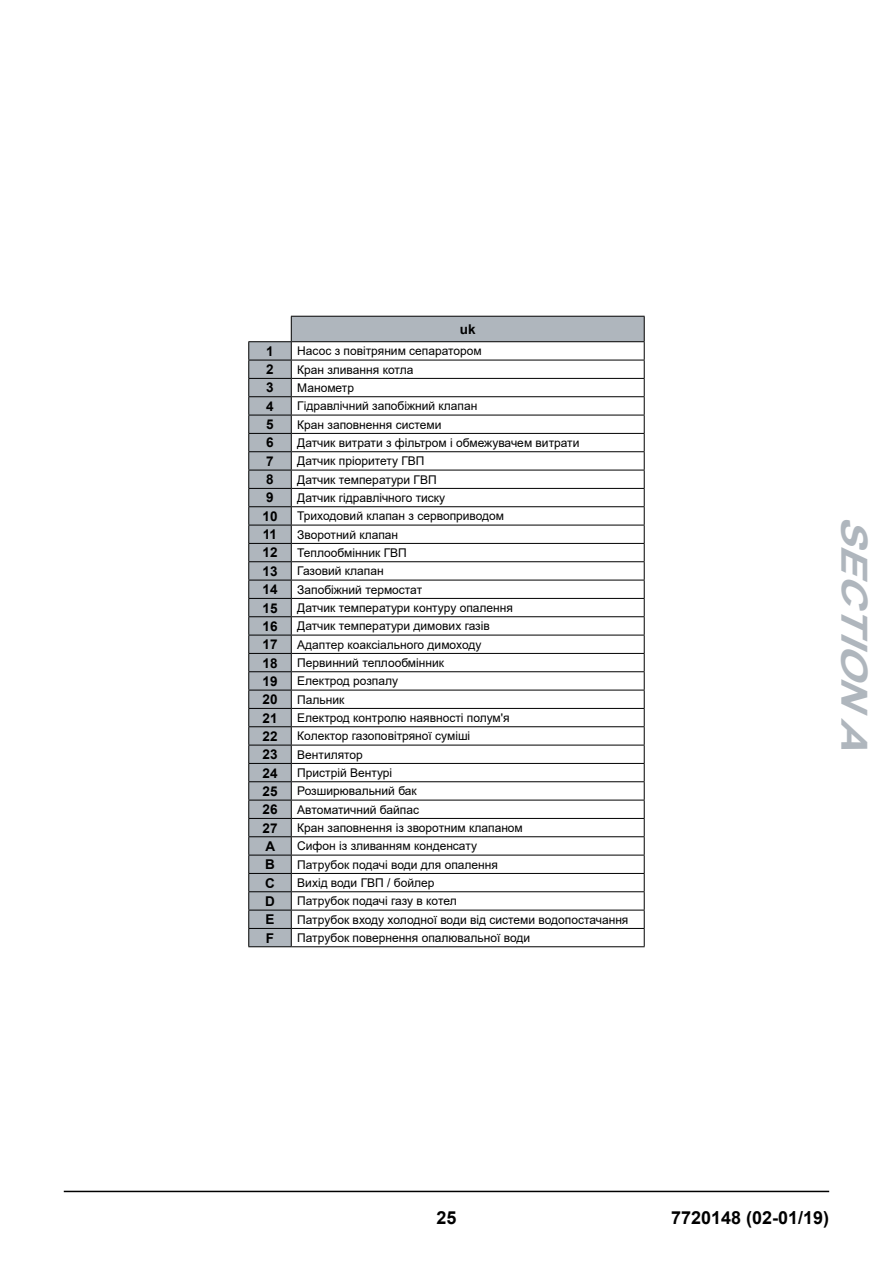
<style>
.page{position:relative;width:893px;height:1263px;background:#fff}
.page>*{position:absolute;margin:0;border:0;box-sizing:border-box;transform-origin:0 0}
.t1{font:italic 700 36px "Arial";color:#afb6bd;scale:1.2 1}
.t2{font:700 18px "Arial";color:#000}
.t3{font:700 13.5px "Arial";color:#000}
.t4{font:12px "Arial";color:#000}
</style>
<div class="page">
<hr style="left:64px;top:1191px;width:765px;height:1px;background:#000">
<svg style="left:249px;top:316px;width:395px;height:630px"></svg>
<hr style="left:291px;top:316px;width:354px;height:1px;background:#000">
<hr style="left:248px;top:341px;width:43px;height:1px;background:#000">
<hr style="left:291px;top:341px;width:354px;height:1px;background:#000">
<hr style="left:248px;top:360px;width:43px;height:1px;background:#000">
<hr style="left:291px;top:360px;width:354px;height:1px;background:#000">
<hr style="left:248px;top:378px;width:43px;height:1px;background:#000">
<hr style="left:291px;top:378px;width:354px;height:1px;background:#000">
<hr style="left:248px;top:396px;width:43px;height:1px;background:#000">
<hr style="left:291px;top:396px;width:354px;height:1px;background:#000">
<hr style="left:248px;top:415px;width:43px;height:1px;background:#000">
<hr style="left:291px;top:415px;width:354px;height:1px;background:#000">
<hr style="left:248px;top:433px;width:43px;height:1px;background:#000">
<hr style="left:291px;top:433px;width:354px;height:1px;background:#000">
<hr style="left:248px;top:451px;width:43px;height:1px;background:#000">
<hr style="left:291px;top:451px;width:354px;height:1px;background:#000">
<hr style="left:248px;top:470px;width:43px;height:1px;background:#000">
<hr style="left:291px;top:470px;width:354px;height:1px;background:#000">
<hr style="left:248px;top:488px;width:43px;height:1px;background:#000">
<hr style="left:291px;top:488px;width:354px;height:1px;background:#000">
<hr style="left:248px;top:506px;width:43px;height:1px;background:#000">
<hr style="left:291px;top:506px;width:354px;height:1px;background:#000">
<hr style="left:248px;top:525px;width:43px;height:1px;background:#000">
<hr style="left:291px;top:525px;width:354px;height:1px;background:#000">
<hr style="left:248px;top:543px;width:43px;height:1px;background:#000">
<hr style="left:291px;top:543px;width:354px;height:1px;background:#000">
<hr style="left:248px;top:561px;width:43px;height:1px;background:#000">
<hr style="left:291px;top:561px;width:354px;height:1px;background:#000">
<hr style="left:248px;top:580px;width:43px;height:1px;background:#000">
<hr style="left:291px;top:580px;width:354px;height:1px;background:#000">
<hr style="left:248px;top:598px;width:43px;height:1px;background:#000">
<hr style="left:291px;top:598px;width:354px;height:1px;background:#000">
<hr style="left:248px;top:616px;width:43px;height:1px;background:#000">
<hr style="left:291px;top:616px;width:354px;height:1px;background:#000">
<hr style="left:248px;top:635px;width:43px;height:1px;background:#000">
<hr style="left:291px;top:635px;width:354px;height:1px;background:#000">
<hr style="left:248px;top:653px;width:43px;height:1px;background:#000">
<hr style="left:291px;top:653px;width:354px;height:1px;background:#000">
<hr style="left:248px;top:671px;width:43px;height:1px;background:#000">
<hr style="left:291px;top:671px;width:354px;height:1px;background:#000">
<hr style="left:248px;top:690px;width:43px;height:1px;background:#000">
<hr style="left:291px;top:690px;width:354px;height:1px;background:#000">
<hr style="left:248px;top:708px;width:43px;height:1px;background:#000">
<hr style="left:291px;top:708px;width:354px;height:1px;background:#000">
<hr style="left:248px;top:726px;width:43px;height:1px;background:#000">
<hr style="left:291px;top:726px;width:354px;height:1px;background:#000">
<hr style="left:248px;top:745px;width:43px;height:1px;background:#000">
<hr style="left:291px;top:745px;width:354px;height:1px;background:#000">
<hr style="left:248px;top:763px;width:43px;height:1px;background:#000">
<hr style="left:291px;top:763px;width:354px;height:1px;background:#000">
<hr style="left:248px;top:781px;width:43px;height:1px;background:#000">
<hr style="left:291px;top:781px;width:354px;height:1px;background:#000">
<hr style="left:248px;top:800px;width:43px;height:1px;background:#000">
<hr style="left:291px;top:800px;width:354px;height:1px;background:#000">
<hr style="left:248px;top:818px;width:43px;height:1px;background:#000">
<hr style="left:291px;top:818px;width:354px;height:1px;background:#000">
<hr style="left:248px;top:836px;width:43px;height:1px;background:#000">
<hr style="left:291px;top:836px;width:354px;height:1px;background:#000">
<hr style="left:248px;top:855px;width:43px;height:1px;background:#000">
<hr style="left:291px;top:855px;width:354px;height:1px;background:#000">
<hr style="left:248px;top:873px;width:43px;height:1px;background:#000">
<hr style="left:291px;top:873px;width:354px;height:1px;background:#000">
<hr style="left:248px;top:891px;width:43px;height:1px;background:#000">
<hr style="left:291px;top:891px;width:354px;height:1px;background:#000">
<hr style="left:248px;top:910px;width:43px;height:1px;background:#000">
<hr style="left:291px;top:910px;width:354px;height:1px;background:#000">
<hr style="left:248px;top:928px;width:43px;height:1px;background:#000">
<svg style="left:248px;top:342px;width:1px;height:604px"></svg>
<hr style="left:291px;top:928px;width:354px;height:1px;background:#000">
<svg style="left:291px;top:317px;width:1px;height:629px"></svg>
<svg style="left:644px;top:317px;width:1px;height:629px"></svg>
<hr style="left:248px;top:946px;width:43px;height:1px;background:#000">
<hr style="left:291px;top:946px;width:354px;height:1px;background:#000">
<p class="t3" style="left:460px;top:320px;width:17px">uk</p>
<p class="t3" style="left:266px;top:342px;width:9px">1</p>
<p class="t4" style="left:297px;top:343px;width:186px">Насос з повітряним сепаратором</p>
<p class="t3" style="left:266px;top:360px;width:9px">2</p>
<p class="t4" style="left:297px;top:361px;width:118px">Кран зливання котла</p>
<p class="t3" style="left:266px;top:378px;width:9px">3</p>
<p class="t4" style="left:297px;top:379px;width:58px">Манометр</p>
<p class="t3" style="left:266px;top:397px;width:9px">4</p>
<p class="t4" style="left:297px;top:398px;width:182px">Гідравлічний запобіжний клапан</p>
<p class="t3" style="left:266px;top:415px;width:9px">5</p>
<p class="t4" style="left:297px;top:416px;width:146px">Кран заповнення системи</p>
<p class="t3" style="left:266px;top:433px;width:9px">6</p>
<p class="t4" style="left:297px;top:434px;width:284px">Датчик витрати з фільтром і обмежувачем витрати</p>
<p class="t3" style="left:266px;top:452px;width:9px">7</p>
<p class="t4" style="left:297px;top:453px;width:129px">Датчик пріоритету ГВП</p>
<p class="t3" style="left:266px;top:470px;width:9px">8</p>
<p class="t4" style="left:297px;top:471px;width:141px">Датчик температури ГВП</p>
<p class="t3" style="left:266px;top:488px;width:9px">9</p>
<p class="t4" style="left:297px;top:489px;width:149px">Датчик гідравлічного тиску</p>
<p class="t3" style="left:262px;top:507px;width:17px">10</p>
<p class="t4" style="left:297px;top:508px;width:208px">Триходовий клапан з сервоприводом</p>
<p class="t3" style="left:263px;top:525px;width:16px">11</p>
<p class="t4" style="left:297px;top:526px;width:102px">Зворотний клапан</p>
<p class="t3" style="left:262px;top:543px;width:17px">12</p>
<p class="t4" style="left:297px;top:544px;width:111px">Теплообмінник ГВП</p>
<p class="t3" style="left:262px;top:562px;width:17px">13</p>
<p class="t4" style="left:297px;top:563px;width:88px">Газовий клапан</p>
<p class="t3" style="left:262px;top:580px;width:17px">14</p>
<p class="t4" style="left:297px;top:581px;width:126px">Запобіжний термостат</p>
<p class="t3" style="left:262px;top:598px;width:17px">15</p>
<p class="t4" style="left:297px;top:599px;width:217px">Датчик температури контуру опалення</p>
<p class="t3" style="left:262px;top:616px;width:17px">16</p>
<p class="t4" style="left:297px;top:618px;width:194px">Датчик температури димових газів</p>
<p class="t3" style="left:262px;top:635px;width:17px">17</p>
<p class="t4" style="left:297px;top:636px;width:186px">Адаптер коаксіального димоходу</p>
<p class="t3" style="left:262px;top:653px;width:17px">18</p>
<p class="t4" style="left:297px;top:654px;width:148px">Первинний теплообмінник</p>
<p class="t3" style="left:262px;top:671px;width:17px">19</p>
<p class="t4" style="left:297px;top:673px;width:102px">Електрод розпалу</p>
<p class="t3" style="left:262px;top:690px;width:17px">20</p>
<p class="t4" style="left:297px;top:691px;width:49px">Пальник</p>
<p class="t3" style="left:262px;top:708px;width:17px">21</p>
<p class="t4" style="left:297px;top:709px;width:214px">Електрод контролю наявності полум'я</p>
<p class="t3" style="left:262px;top:726px;width:17px">22</p>
<p class="t4" style="left:297px;top:728px;width:174px">Колектор газоповітряної суміші</p>
<p class="t3" style="left:262px;top:745px;width:17px">23</p>
<p class="t4" style="left:297px;top:746px;width:67px">Вентилятор</p>
<p class="t3" style="left:262px;top:763px;width:17px">24</p>
<p class="t4" style="left:297px;top:764px;width:97px">Пристрій Вентурі</p>
<p class="t3" style="left:262px;top:781px;width:17px">25</p>
<p class="t4" style="left:297px;top:783px;width:121px">Розширювальний бак</p>
<p class="t3" style="left:262px;top:800px;width:17px">26</p>
<p class="t4" style="left:297px;top:801px;width:123px">Автоматичний байпас</p>
<p class="t3" style="left:262px;top:818px;width:17px">27</p>
<p class="t4" style="left:297px;top:819px;width:227px">Кран заповнення із зворотним клапаном</p>
<p class="t3" style="left:265px;top:836px;width:11px">A</p>
<p class="t4" style="left:297px;top:838px;width:181px">Сифон із зливанням конденсату</p>
<p class="t3" style="left:265px;top:855px;width:11px">B</p>
<p class="t4" style="left:297px;top:856px;width:202px">Патрубок подачі води для опалення</p>
<p class="t3" style="left:265px;top:873px;width:11px">C</p>
<p class="t4" style="left:297px;top:874px;width:139px">Вихід води ГВП / бойлер</p>
<p class="t3" style="left:265px;top:891px;width:11px">D</p>
<p class="t4" style="left:297px;top:893px;width:161px">Патрубок подачі газу в котел</p>
<p class="t3" style="left:265px;top:910px;width:11px">E</p>
<p class="t4" style="left:297px;top:911px;width:333px">Патрубок входу холодної води від системи водопостачання</p>
<p class="t3" style="left:266px;top:928px;width:10px">F</p>
<p class="t4" style="left:297px;top:929px;width:234px">Патрубок повернення опалювальної води</p>
<h1 class="t1" style="left:880px;top:515px;width:216px;rotate:90deg">SECTIONA</h1>
<h2 class="t2" style="left:436px;top:1205px;width:22px">25</h2>
<h2 class="t2" style="left:671px;top:1205px;width:160px">7720148 (02-01/19)</h2>
</div>
